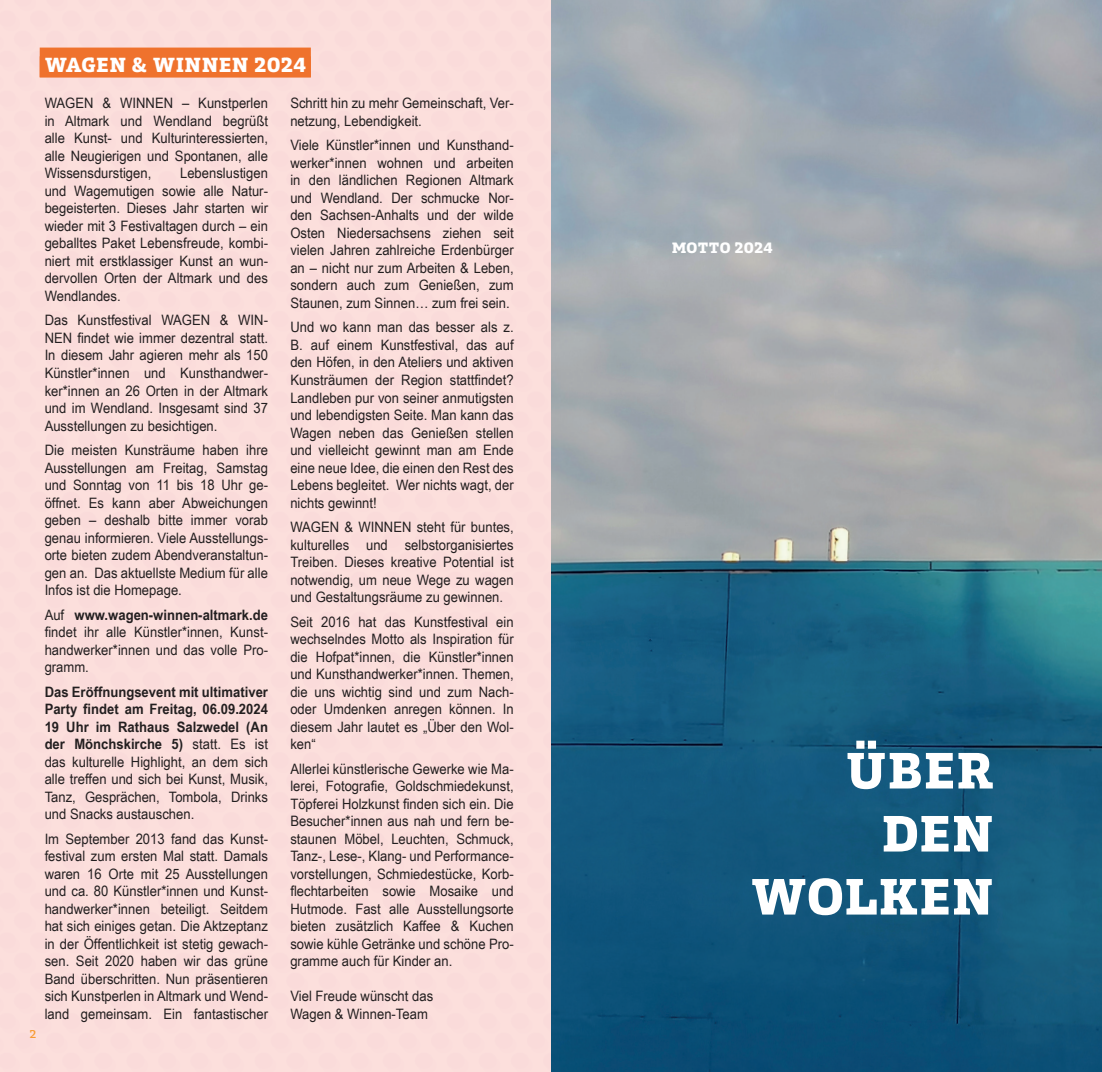
<style>
.page{position:relative;width:1102px;height:1072px;background:#fff}
.page>*{position:absolute;margin:0;border:0;box-sizing:border-box;transform-origin:0 0}
.t1{font:52.5px/63px "Enra Slab Var Roman";letter-spacing:.02em;color:#fff;text-align:right}
.t2{font:21px "Enra Slab Var Roman";letter-spacing:.02em;color:#fff}
.t3{font:15.4px "Enra Slab Var Roman";letter-spacing:.02em;color:#fff}
.t4{font:14.35px/17.5px "Arial Narrow";color:#231f20;text-align:justify;scale:1.11 1}
.t5{font:11.72px "Enra Slab Var Roman";color:#f89b33;scale:1.05 1}
.s1{font-weight:700}
</style>
<div class="page">
<img style="left:551px;top:0;width:550px;height:1071px">
<div style="left:40px;top:48px;width:271px;height:29px;background:#ef722d"></div>
<h2 class="t2" style="left:45px;top:49px;width:263px">WAGEN &amp; WINNEN 2024</h2>
<p class="t5" style="left:30px;top:1025px;width:8px">2</p>
<p class="t4" style="left:45px;top:94px;width:203px">WAGEN &amp; WINNEN – Kunstperlen in Altmark und Wendland begrüßt alle Kunst- und Kulturinteressierten, alle Neugierigen und Spontanen, alle Wissensdurstigen,</p>
<p class="t4" style="left:45px;top:164px;width:203px;text-indent:135px">Lebenslustigen und Wagemutigen sowie alle Natur&shy;begeisterten. Dieses Jahr starten wir wieder mit 3 Festivaltagen durch – ein geballtes Paket Lebensfreude, kombi&shy;niert mit erstklassiger Kunst an wun&shy;dervollen Orten der Altmark und des Wendlandes.</p>
<p class="t4" style="left:45px;top:311px;width:203px">Das Kunstfestival WAGEN &amp; WIN-NEN findet wie immer dezentral statt.<br>In diesem Jahr agieren mehr als 150<br>Künstler*innen und Kunsthandwer&shy;ker*innen an 26 Orten in der Altmark und im Wendland. Insgesamt sind 37<br>Ausstellungen zu besichtigen.</p>
<p class="t4" style="left:45px;top:440px;width:203px">Die meisten Kunsträume haben ihre Ausstellungen am Freitag, Samstag und Sonntag von 11 bis 18 Uhr ge&shy;öffnet. Es kann aber Abweichungen geben – deshalb bitte immer vorab genau informieren. Viele Ausstellungs&shy;orte bieten zudem Abendveranstaltun&shy;gen an. Das aktuellste Medium für alle Infos ist die Homepage.</p>
<p class="t4" style="left:45px;top:605px;width:203px">Auf <span class="s1">www.wagen-winnen-altmark.de </span>findet ihr alle Künstler*innen, Kunst&shy;handwerker*innen und das volle Pro&shy;gramm.</p>
<p class="t4" style="left:45px;top:682px;width:203px"><span class="s1">Das Eröffnungsevent mit ultimativer Party findet am Freitag, 06.09.2024<br>19 Uhr im Rathaus Salzwedel (An der Mönchskirche 5)</span> statt. Es ist das kulturelle Highlight, an dem sich alle treffen und sich bei Kunst, Musik, Tanz, Gesprächen, Tombola, Drinks und Snacks austauschen.</p>
<p class="t4" style="left:45px;top:829px;width:203px">Im September 2013 fand das Kunst&shy;festival zum ersten Mal statt. Damals waren 16 Orte mit 25 Ausstellungen und ca. 80 Künstler*innen und Kunst&shy;handwerker*innen beteiligt. Seitdem hat sich einiges getan. Die Aktzeptanz in der Öffentlichkeit ist stetig gewach&shy;sen. Seit 2020 haben wir das grüne Band überschritten. Nun präsentieren sich Kunstperlen in Altmark und Wend&shy;land gemeinsam. Ein fantastischer</p>
<p class="t4" style="left:290px;top:94px;width:203px">Schritt hin zu mehr Gemeinschaft, Ver&shy;netzung, Lebendigkeit.</p>
<p class="t4" style="left:290px;top:136px;width:203px">Viele Künstler*innen und Kunsthand&shy;werker*innen wohnen und arbeiten in den ländlichen Regionen Altmark und Wendland. Der schmucke Nor&shy;den Sachsen-Anhalts und der wilde Osten Niedersachsens ziehen seit vielen Jahren zahlreiche Erdenbürger an – nicht nur zum Arbeiten &amp; Leben, sondern auch zum Genießen, zum Staunen, zum Sinnen… zum frei sein.</p>
<p class="t4" style="left:290px;top:318px;width:203px">Und wo kann man das besser als z.<br>B. auf einem Kunstfestival, das auf den Höfen, in den Ateliers und aktiven Kunsträumen der Region stattfindet?<br>Landleben pur von seiner anmutigsten und lebendigsten Seite. Man kann das Wagen neben das Genießen stellen und vielleicht gewinnt man am Ende eine neue Idee, die einen den Rest des Lebens begleitet. Wer nichts wagt, der nichts gewinnt!</p>
<p class="t4" style="left:290px;top:517px;width:203px">WAGEN &amp; WINNEN steht für buntes, kulturelles und selbstorganisiertes Treiben. Dieses kreative Potential ist notwendig, um neue Wege zu wagen und Gestaltungsräume zu gewinnen.</p>
<p class="t4" style="left:290px;top:612px;width:203px">Seit 2016 hat das Kunstfestival ein wechselndes Motto als Inspiration für die Hofpat*innen, die Künstler*innen und Kunsthandwerker*innen. Themen, die uns wichtig sind und zum Nach&shy;oder Umdenken anregen können. In diesem Jahr lautet es „Über den Wol&shy;ken“</p>
<p class="t4" style="left:290px;top:759px;width:203px">Allerlei künstlerische Gewerke wie Ma&shy;lerei, Fotografie, Goldschmiedekunst, Töpferei Holzkunst finden sich ein. Die Besucher*innen aus nah und fern be&shy;staunen Möbel, Leuchten, Schmuck, Tanz-, Lese-, Klang- und Performance&shy;vorstellungen, Schmiedestücke, Korb&shy;flechtarbeiten sowie Mosaike und Hutmode. Fast alle Ausstellungsorte bieten zusätzlich Kaffee &amp; Kuchen sowie kühle Getränke und schöne Pro&shy;gramme auch für Kinder an.</p>
<p class="t4" style="left:290px;top:986px;width:130px">Viel Freude wünscht das<br>Wagen &amp; Winnen-Team</p>
<p class="t3" style="left:671px;top:236px;width:102px">MOTTO 2024</p>
<h1 class="t1" style="left:750px;top:736px;width:244px">ÜBER<br>DEN<br>WOLKEN</h1>
</div>
